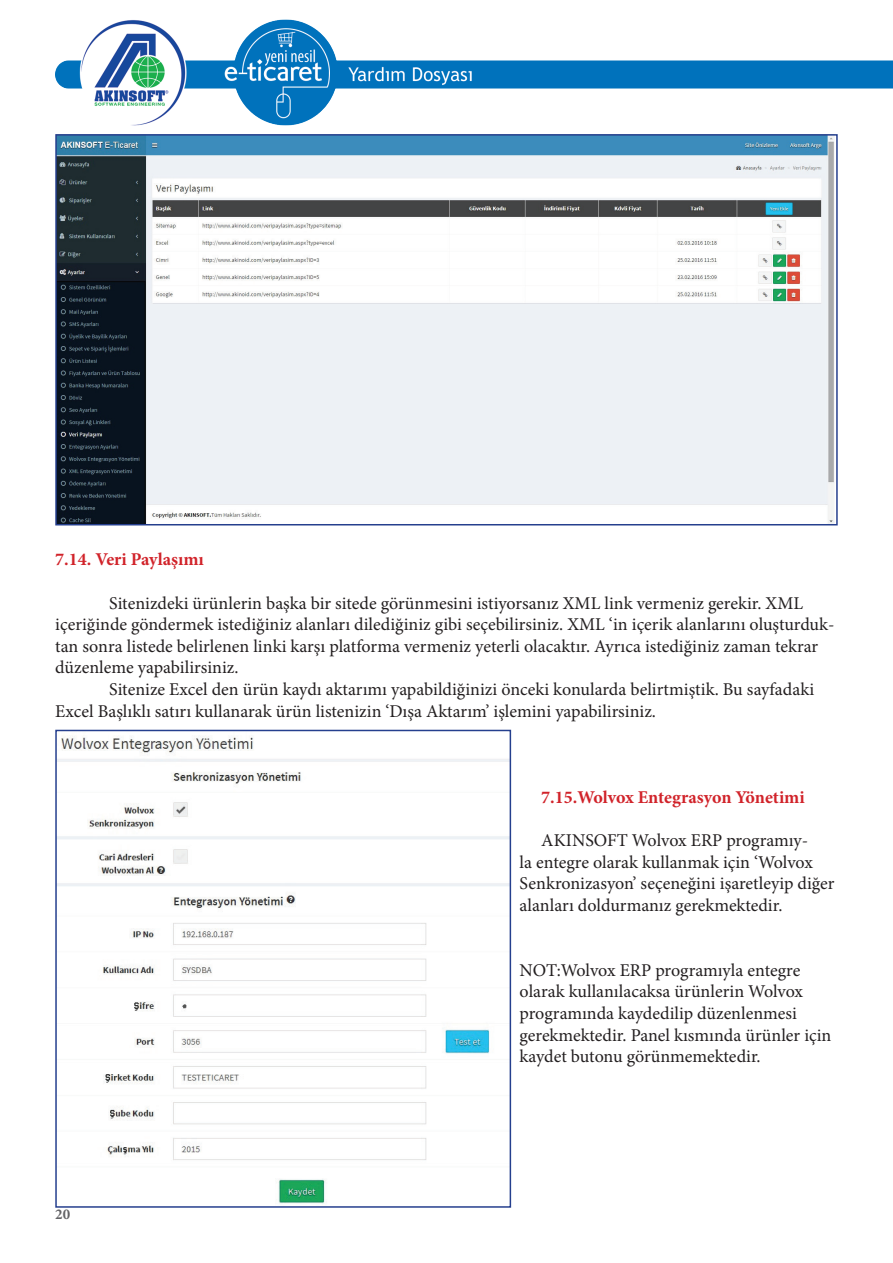
<style>
.page{position:relative;width:893px;height:1263px;background:#fff}
.page>*{position:absolute;margin:0;border:0;box-sizing:border-box;transform-origin:0 0}
.t1{font:18px/21.6px "Minion Pro";color:#231f20}
.t2{font:700 18px "Minion Pro";color:#d1232a}
.t3{font:700 15px "Minion Pro";color:#636366}
</style>
<div class="page">
<img style="left:55px;top:19px;width:838px;height:107px">
<img style="left:58px;top:137px;width:777px;height:385px">
<div style="left:55px;top:134px;width:783px;height:391px;border:2px solid #253f8e"></div>
<img style="left:58px;top:736px;width:450px;height:468px">
<div style="left:55px;top:730px;width:456px;height:478px;border:2px solid #253f8e"></div>
<p class="t2" style="left:55px;top:547px;width:150px">7.14. Veri Paylaşımı</p>
<p class="t1" style="left:55px;top:592px;width:781px;text-indent:54px">Sitenizdeki ürünlerin başka bir sitede görünmesini istiyorsanız XML link vermeniz gerekir. XML içeriğinde göndermek istediğiniz alanları dilediğiniz gibi seçebilirsiniz. XML ‘in içerik alanlarını oluşturduk&shy;tan sonra listede belirlenen linki karşı platforma vermeniz yeterli olacaktır. Ayrıca istediğiniz zaman tekrar düzenleme yapabilirsiniz.</p>
<p class="t1" style="left:55px;top:678px;width:760px;text-indent:54px">Sitenize Excel den ürün kaydı aktarımı yapabildiğinizi önceki konularda belirtmiştik. Bu sayfadaki<br>Excel Başlıklı satırı kullanarak ürün listenizin ‘Dışa Aktarım’ işlemini yapabilirsiniz.</p>
<p class="t2" style="left:541px;top:784px;width:265px">7.15.Wolvox Entegrasyon Yönetimi</p>
<p class="t1" style="left:520px;top:830px;width:316px;text-indent:22px">AKINSOFT Wolvox ERP programıy-<br>la entegre olarak kullanmak için ‘Wolvox Senkronizasyon’ seçeneğini işaretleyip diğer alanları doldurmanız gerekmektedir.</p>
<p class="t3" style="left:55px;top:1203px;width:16px">20</p>
<p class="t1" style="left:520px;top:959px;width:313px">NOT:Wolvox ERP programıyla entegre olarak kullanılacaksa ürünlerin Wolvox programında kaydedilip düzenlenmesi gerekmektedir. Panel kısmında ürünler için kaydet butonu görünmemektedir.</p>
</div>
